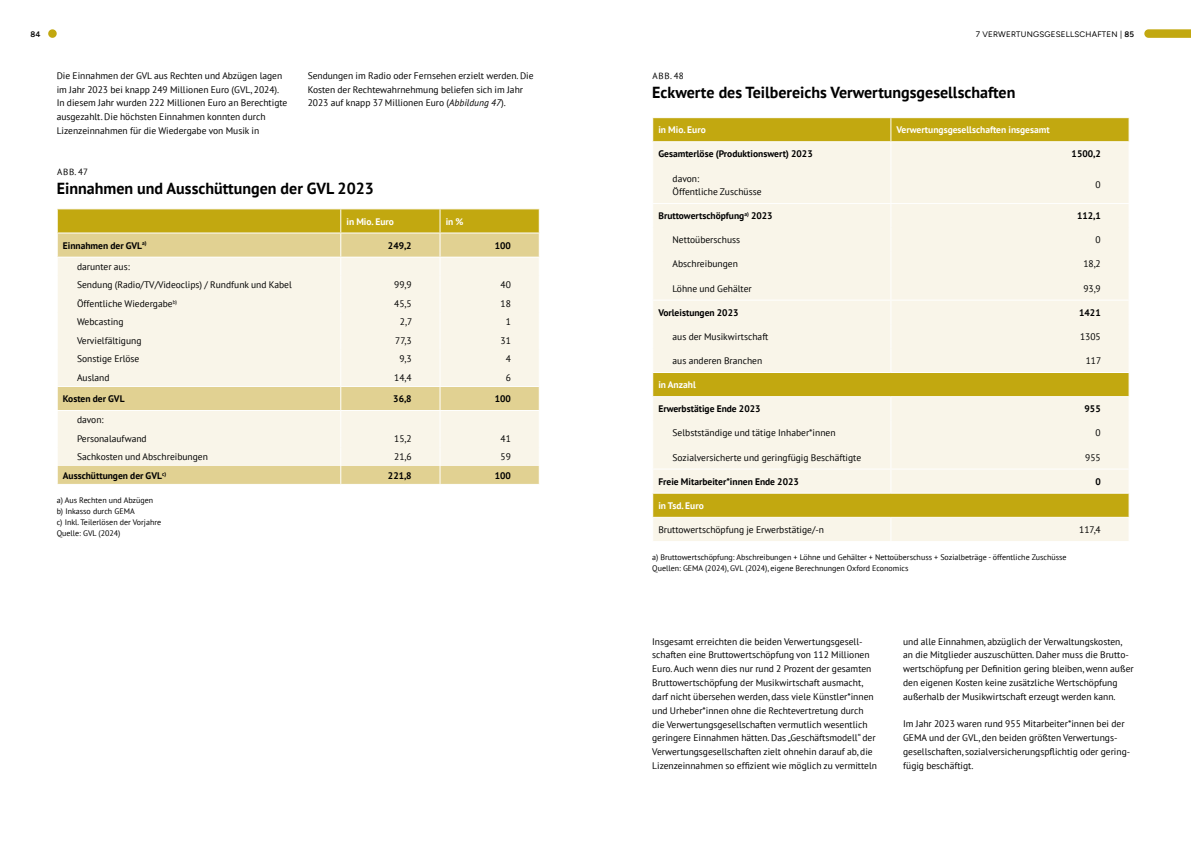
<style>
.page{position:relative;width:1191px;height:842px;background:#fff}
.page>*{position:absolute;margin:0;border:0;box-sizing:border-box;transform-origin:0 0}
.t1{font:700 16px "PT Sans";color:#000}
.t2{font:9.5px/13.8px "PT Sans";color:#000}
.t3{font:700 9.5px "PT Sans";color:#000}
.t4{font:700 9.5px "PT Sans";color:#fff}
.t5{font:9px "PT Sans";letter-spacing:.08em;color:#000}
.t6{font:8px/11px "PT Sans";color:#000}
.t7{font:8px "Figtree";color:#000}
.t8{font:600 8px "Figtree";color:#000}
.s1{font-weight:400}
.s2{font-style:italic}
</style>
<div class="page">
<svg style="left:57px;top:209px;width:483px;height:275px;background:#eee6c2"></svg>
<hr style="left:57px;top:257px;width:284px;height:1px;background:#fff">
<hr style="left:341px;top:257px;width:99px;height:1px;background:#fff">
<hr style="left:440px;top:257px;width:100px;height:1px;background:#fff">
<div style="left:653px;top:166px;width:475px;height:375px;background:#f9f5e9"></div>
<svg style="left:653px;top:373px;width:475px;height:144px;background:#e7dca2"></svg>
<hr style="left:890px;top:166px;width:1px;height:37px;background:#fff">
<hr style="left:652px;top:203px;width:239px;height:1px;background:#fff">
<hr style="left:891px;top:203px;width:238px;height:1px;background:#fff">
<hr style="left:652px;top:300px;width:239px;height:1px;background:#fff">
<hr style="left:891px;top:300px;width:238px;height:1px;background:#fff">
<svg style="left:890px;top:204px;width:1px;height:168px"></svg>
<hr style="left:652px;top:372px;width:239px;height:1px;background:#fff">
<hr style="left:891px;top:372px;width:238px;height:1px;background:#fff">
<hr style="left:652px;top:396px;width:239px;height:1px;background:#fff">
<hr style="left:891px;top:396px;width:238px;height:1px;background:#fff">
<hr style="left:652px;top:469px;width:239px;height:1px;background:#fff">
<hr style="left:891px;top:469px;width:238px;height:1px;background:#fff">
<svg style="left:890px;top:397px;width:1px;height:96px"></svg>
<hr style="left:652px;top:493px;width:239px;height:1px;background:#fff">
<hr style="left:891px;top:493px;width:238px;height:1px;background:#fff">
<hr style="left:652px;top:517px;width:239px;height:1px;background:#fff">
<hr style="left:891px;top:517px;width:238px;height:1px;background:#fff">
<svg style="left:890px;top:518px;width:1px;height:23px"></svg>
<svg style="left:652px;top:373px;width:1px;height:144px"></svg>
<svg style="left:1128px;top:204px;width:1px;height:337px"></svg>
<svg style="left:652px;top:118px;width:477px;height:48px;background:#ded082"></svg>
<svg style="left:1144px;top:29px;width:47px;height:9px"></svg>
<div style="left:48px;top:29px;width:9px;height:9px;background:#c2a810;border-radius:50%"></div>
<p class="t8" style="left:30px;top:29px;width:11px">84</p>
<p class="t7" style="left:975px;top:30px;width:13px">7 VERWERTUNGS-GESE</p>
<p class="t7" style="left:1065px;top:30px;width:15px">LLSCHAFTEN</p>
<p class="t8" style="left:1120px;top:29px;width:16px"><span class="s1">|</span> 85</p>
<p class="t2" style="left:57px;top:68px;width:232px">Die Einnahmen der GVL aus Rechten und Abzügen lagen im Jahr 2023 bei knapp 249 Millionen Euro (GVL, 2024).<br>In diesem Jahr wurden 222 Millionen Euro an Berechtigte ausgezahlt. Die höchsten Einnahmen konnten durch Lizenzeinnahmen für die Wiedergabe von Musik in</p>
<p class="t2" style="left:308px;top:68px;width:227px">Sendungen im Radio oder Fernsehen erzielt werden. Die<br>Kosten der Rechtewahrnehmung beliefen sich im Jahr<br>2023 auf knapp 37 Millionen Euro (<span class="s2">Abbildung 47</span>).</p>
<p class="t5" style="left:652px;top:70px;width:33px">ABB. 48</p>
<h1 class="t1" style="left:652px;top:82px;width:365px">Eckwerte des Teilbereichs Verwertungsgesellschaften</h1>
<p class="t4" style="left:658px;top:124px;width:49px">in Mio. Euro</p>
<p class="t4" style="left:896px;top:124px;width:155px">Verwertungsgesellschaften insgesamt</p>
<p class="t3" style="left:658px;top:148px;width:156px">Gesamterlöse (Produktionswert) 2023</p>
<p class="t3" style="left:1071px;top:148px;width:31px">1500,2</p>
<p class="t2" style="left:672px;top:171px;width:90px;line-height:13.5px">davon:<br>Öffentliche Zuschüsse</p>
<p class="t2" style="left:1095px;top:178px;width:7px">0</p>
<p class="t3" style="left:658px;top:210px;width:116px">Bruttowertschöpfung<sup>a)</sup> 2023</p>
<p class="t3" style="left:1077px;top:210px;width:25px">112,1</p>
<p class="t2" style="left:672px;top:233px;width:69px">Nettoüberschuss</p>
<p class="t2" style="left:1095px;top:233px;width:7px">0</p>
<p class="t2" style="left:672px;top:257px;width:67px">Abschreibungen</p>
<p class="t2" style="left:1083px;top:257px;width:19px">18,2</p>
<p class="t2" style="left:672px;top:281px;width:81px">Löhne und Gehälter</p>
<p class="t2" style="left:1083px;top:281px;width:19px">93,9</p>
<p class="t3" style="left:658px;top:306px;width:82px">Vorleistungen 2023</p>
<p class="t3" style="left:1079px;top:306px;width:23px">1421</p>
<p class="t2" style="left:672px;top:329px;width:97px">aus der Musikwirtschaft</p>
<p class="t2" style="left:1080px;top:329px;width:22px">1305</p>
<p class="t2" style="left:672px;top:353px;width:91px">aus anderen Branchen</p>
<p class="t2" style="left:1085px;top:353px;width:17px">117</p>
<p class="t4" style="left:658px;top:378px;width:39px">in Anzahl</p>
<p class="t3" style="left:658px;top:403px;width:104px">Erwerbstätige Ende 2023</p>
<p class="t3" style="left:1084px;top:403px;width:18px">955</p>
<p class="t2" style="left:672px;top:426px;width:164px">Selbstständige und tätige Inhaber*innen</p>
<p class="t2" style="left:1095px;top:426px;width:7px">0</p>
<p class="t2" style="left:672px;top:450px;width:190px">Sozialversicherte und geringfügig Beschäftigte</p>
<p class="t2" style="left:1085px;top:450px;width:17px">955</p>
<p class="t3" style="left:658px;top:475px;width:142px">Freie Mitarbeiter*innen Ende 2023</p>
<p class="t3" style="left:1095px;top:475px;width:7px">0</p>
<p class="t4" style="left:658px;top:499px;width:47px">in Tsd. Euro</p>
<p class="t2" style="left:658px;top:522px;width:167px">Bruttowertschöpfung je Erwerbstätige/-n</p>
<p class="t2" style="left:1079px;top:522px;width:23px">117,4</p>
<p class="t5" style="left:57px;top:166px;width:33px">ABB. 47</p>
<h1 class="t1" style="left:57px;top:178px;width:319px">Einnahmen und Ausschüttungen der GVL 2023</h1>
<p class="t4" style="left:346px;top:215px;width:49px">in Mio. Euro</p>
<p class="t4" style="left:446px;top:215px;width:19px">in %</p>
<p class="t3" style="left:63px;top:239px;width:85px">Einnahmen der GVL<sup>a)</sup></p>
<p class="t3" style="left:388px;top:239px;width:25px">249,2</p>
<p class="t3" style="left:495px;top:239px;width:18px">100</p>
<p class="t2" style="left:77px;top:257px;width:216px;line-height:18.5px">darunter aus:<br>Sendung (Radio/TV/Videoclips) / Rundfunk und Kabel</p>
<p class="t2" style="left:394px;top:278px;width:19px">99,9</p>
<p class="t2" style="left:500px;top:278px;width:12px">40</p>
<p class="t2" style="left:77px;top:296px;width:102px">Öffentliche Wiedergabe<sup>b)</sup></p>
<p class="t2" style="left:394px;top:296px;width:19px">45,5</p>
<p class="t2" style="left:500px;top:296px;width:12px">18</p>
<p class="t2" style="left:77px;top:315px;width:48px">Webcasting</p>
<p class="t2" style="left:400px;top:315px;width:14px">2,7</p>
<p class="t2" style="left:506px;top:315px;width:7px">1</p>
<p class="t2" style="left:77px;top:333px;width:66px">Vervielfältigung</p>
<p class="t2" style="left:395px;top:333px;width:18px">77,3</p>
<p class="t2" style="left:500px;top:333px;width:12px">31</p>
<p class="t2" style="left:77px;top:352px;width:64px">Sonstige Erlöse</p>
<p class="t2" style="left:399px;top:352px;width:14px">9,3</p>
<p class="t2" style="left:506px;top:352px;width:7px">4</p>
<p class="t2" style="left:77px;top:370px;width:34px">Ausland</p>
<p class="t2" style="left:394px;top:370px;width:19px">14,4</p>
<p class="t2" style="left:506px;top:370px;width:7px">6</p>
<p class="t3" style="left:63px;top:392px;width:63px">Kosten der GVL</p>
<p class="t3" style="left:393px;top:392px;width:20px">36,8</p>
<p class="t3" style="left:495px;top:392px;width:18px">100</p>
<p class="t2" style="left:77px;top:410px;width:71px;line-height:18.5px">davon:<br>Personalaufwand</p>
<p class="t2" style="left:394px;top:431px;width:19px">15,2</p>
<p class="t2" style="left:500px;top:431px;width:12px">41</p>
<p class="t2" style="left:77px;top:450px;width:132px">Sachkosten und Abschreibungen</p>
<p class="t2" style="left:394px;top:450px;width:19px">21,6</p>
<p class="t2" style="left:500px;top:450px;width:12px">59</p>
<p class="t3" style="left:63px;top:469px;width:105px">Ausschüttungen der GVL<sup>c)</sup></p>
<p class="t3" style="left:388px;top:469px;width:25px">221,8</p>
<p class="t3" style="left:495px;top:469px;width:18px">100</p>
<p class="t6" style="left:57px;top:494px;width:106px">a) Aus Rechten und Abzügen b) Inkasso durch GEMA<br>c) Inkl. Teilerlösen der Vorjahre<br>Quelle: GVL (2024)</p>
<p class="t6" style="left:652px;top:551px;width:416px">a) Bruttowertschöpfung: Abschreibungen + Löhne und Gehälter + Nettoüberschuss + Sozialbeträge - öffentliche Zuschüsse<br>Quellen: GEMA (2024), GVL (2024), eigene Berechnungen Oxford Economics</p>
<p class="t2" style="left:652px;top:634px;width:226px">Insgesamt erreichten die beiden Verwertungsgesell&shy;schaften eine Bruttowertschöpfung von 112 Millionen Euro. Auch wenn dies nur rund 2 Prozent der gesamten Bruttowertschöpfung der Musikwirtschaft ausmacht, darf nicht übersehen werden, dass viele Künstler*innen und Urheber*innen ohne die Rechtevertretung durch die Verwertungsgesellschaften vermutlich wesentlich geringere Einnahmen hätten. Das „Geschäftsmodell“ der Verwertungsgesellschaften zielt ohnehin darauf ab, die Lizenzeinnahmen so effizient wie möglich zu vermitteln</p>
<p class="t2" style="left:903px;top:634px;width:232px">und alle Einnahmen, abzüglich der Verwaltungskosten, an die Mitglieder auszuschütten. Daher muss die Brutto&shy;wertschöpfung per Definition gering bleiben, wenn außer den eigenen Kosten keine zusätzliche Wertschöpfung außerhalb der Musikwirtschaft erzeugt werden kann.</p>
<p class="t2" style="left:903px;top:717px;width:228px">Im Jahr 2023 waren rund 955 Mitarbeiter*innen bei der GEMA und der GVL, den beiden größten Verwertungs&shy;gesellschaften, sozialversicherungspflichtig oder gering&shy;fügig beschäftigt.</p>
</div>
